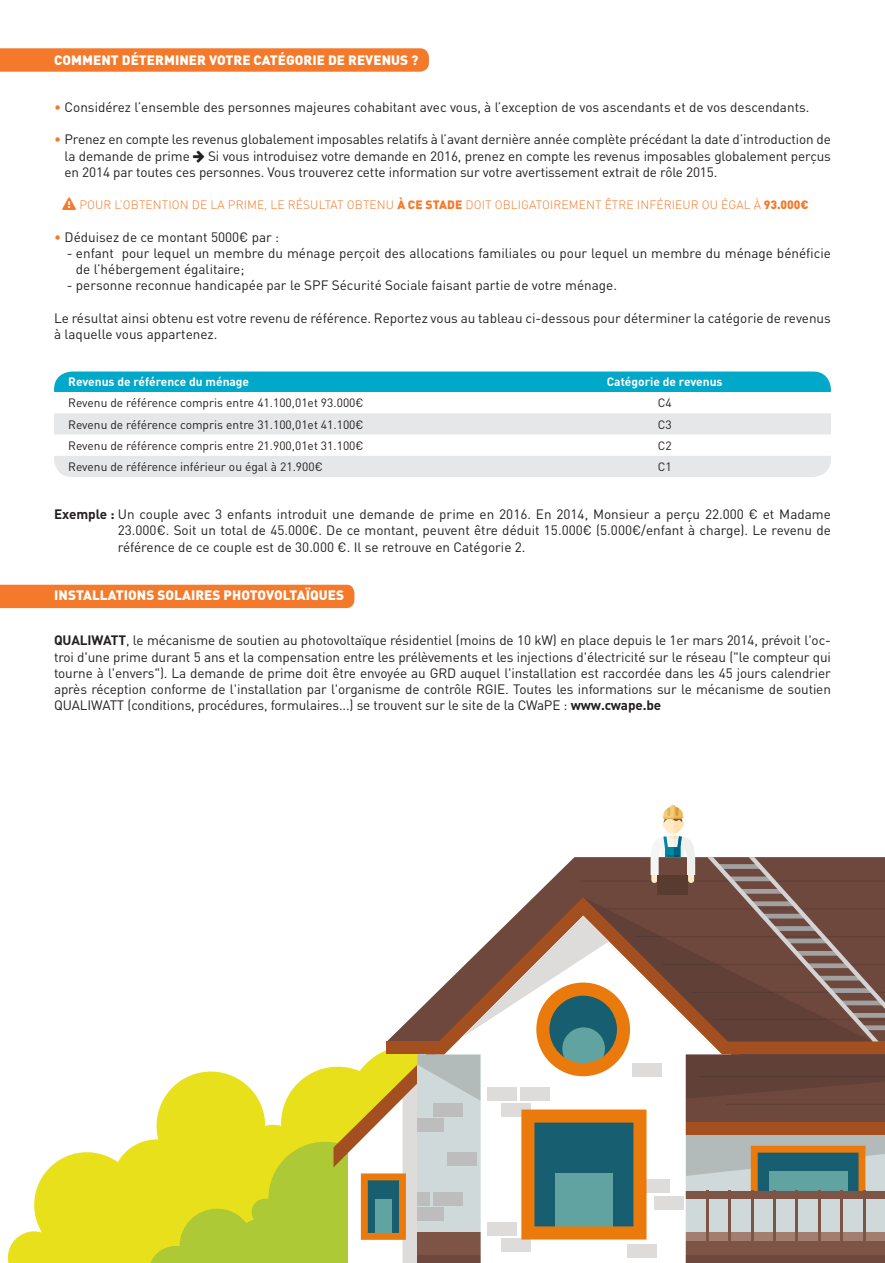
<style>
.page{position:relative;width:885px;height:1263px;background:#fff}
.page>*{position:absolute;margin:0;border:0;box-sizing:border-box;transform-origin:0 0}
.t1{font:13.5px/16.2px "DIN Pro";color:#231f20;text-align:justify}
.t2{font:900 13.5px "DIN Pro";letter-spacing:.005em;color:#fff}
.t3{font:12px "DIN Pro";color:#231f20}
.t4{font:300 12px "DIN Pro";letter-spacing:.01em;color:#f4792a}
.t5{font:700 12px "DIN Pro";color:#fff}
.s1{color:#f4792a}
.s2{font-weight:900}
.s3{font-weight:700}
</style>
<div class="page">
<svg style="left:8px;top:1071px;width:306px;height:192px;fill:#e8e01a"></svg>
<svg style="left:148px;top:1142px;width:166px;height:121px;background:#cbd427"></svg>
<svg style="left:314px;top:804px;width:570px;height:459px"></svg>
<div style="left:657px;top:875px;width:31px;height:20px;background:#593b30"></div>
<svg style="left:0;top:48px;width:429px;height:24px;background:#f47c30"></svg>
<div style="left:0;top:585px;width:354px;height:23px;background:#f4792a"></div>
<div style="left:54px;top:371px;width:776px;height:21px;background:#00a8c9"></div>
<svg style="left:54px;top:413px;width:776px;height:64px;fill:#e6e7e9"></svg>
<p class="t2" style="left:54px;top:51px;width:366px">COMMENT DÉTERMINER VOTRE CATÉGORIE DE REVENUS ?</p>
<p class="t1" style="left:54px;top:98px;width:756px"><span class="s1">•</span> Considérez l’ensemble des personnes majeures cohabitant avec vous, à l’exception de vos ascendants et de vos descendants.</p>
<p class="t1" style="left:65px;top:131px;width:767px;text-indent:-11px"><span class="s1">•</span> Prenez en compte les revenus globalement imposables relatifs à l’avant dernière année complète précédant la date d’introduction de la demande de prime ❖ Si vous introduisez votre demande en 2016, prenez en compte les revenus imposables globalement perçus en 2014 par toutes ces personnes. Vous trouverez cette information sur votre avertissement extrait de rôle 2015.</p>
<p class="t4" style="left:79px;top:197px;width:730px">POUR L’OBTENTION DE LA PRIME, LE RÉSULTAT OBTENU <span class="s2">À CE STADE</span> DOIT OBLIGATOIREMENT ÊTRE INFÉRIEUR OU ÉGAL À <span class="s2">93.000€</span></p>
<p class="t1" style="left:54px;top:228px;width:227px"><span class="s1">•</span> Déduisez de ce montant 5000€ par :</p>
<p class="t1" style="left:76px;top:244px;width:756px;text-indent:-9px">- enfant pour lequel un membre du ménage perçoit des allocations familiales ou pour lequel un membre du ménage bénéficie de l’hébergement égalitaire;</p>
<p class="t1" style="left:67px;top:277px;width:551px">- personne reconnue handicapée par le SPF Sécurité Sociale faisant partie de votre ménage.</p>
<p class="t1" style="left:54px;top:309px;width:778px">Le résultat ainsi obtenu est votre revenu de référence. Reportez vous au tableau ci-dessous pour déterminer la catégorie de revenus à laquelle vous appartenez.</p>
<p class="t5" style="left:68px;top:373px;width:182px">Revenus de référence du ménage</p>
<p class="t5" style="left:606px;top:373px;width:117px">Catégorie de revenus</p>
<p class="t3" style="left:68px;top:395px;width:297px">Revenu de référence compris entre 41.100,01et 93.000€</p>
<p class="t3" style="left:657px;top:395px;width:15px">C4</p>
<p class="t3" style="left:68px;top:416px;width:297px">Revenu de référence compris entre 31.100,01et 41.100€</p>
<p class="t3" style="left:657px;top:416px;width:15px">C3</p>
<p class="t3" style="left:68px;top:437px;width:297px">Revenu de référence compris entre 21.900,01et 31.100€</p>
<p class="t3" style="left:657px;top:437px;width:15px">C2</p>
<p class="t3" style="left:68px;top:458px;width:256px">Revenu de référence inférieur ou égal à 21.900€</p>
<p class="t3" style="left:657px;top:458px;width:15px">C1</p>
<p class="t1" style="left:118px;top:506px;width:714px;text-indent:-64px"><span class="s3">Exemple :</span> Un couple avec 3 enfants introduit une demande de prime en 2016. En 2014, Monsieur a perçu 22.000 € et Madame 23.000€. Soit un total de 45.000€. De ce montant, peuvent être déduit 15.000€ (5.000€/enfant à charge). Le revenu de référence de ce couple est de 30.000 €. Il se retrouve en Catégorie 2.</p>
<p class="t2" style="left:54px;top:586px;width:291px">INSTALLATIONS SOLAIRES PHOTOVOLTAÏQUES</p>
<p class="t1" style="left:54px;top:632px;width:778px"><span class="s3">QUALIWATT</span>, le mécanisme de soutien au photovoltaïque résidentiel (moins de 10 kW) en place depuis le 1er mars 2014, prévoit l'oc&shy;troi d'une prime durant 5 ans et la compensation entre les prélèvements et les injections d'électricité sur le réseau ("le compteur qui tourne à l'envers"). La demande de prime doit être envoyée au GRD auquel l'installation est raccordée dans les 45 jours calendrier après réception conforme de l'installation par l'organisme de contrôle RGIE. Toutes les informations sur le mécanisme de soutien QUALIWATT (conditions, procédures, formulaires...) se trouvent sur le site de la CWaPE : <span class="s3">www.cwape.be</span></p>
</div>
